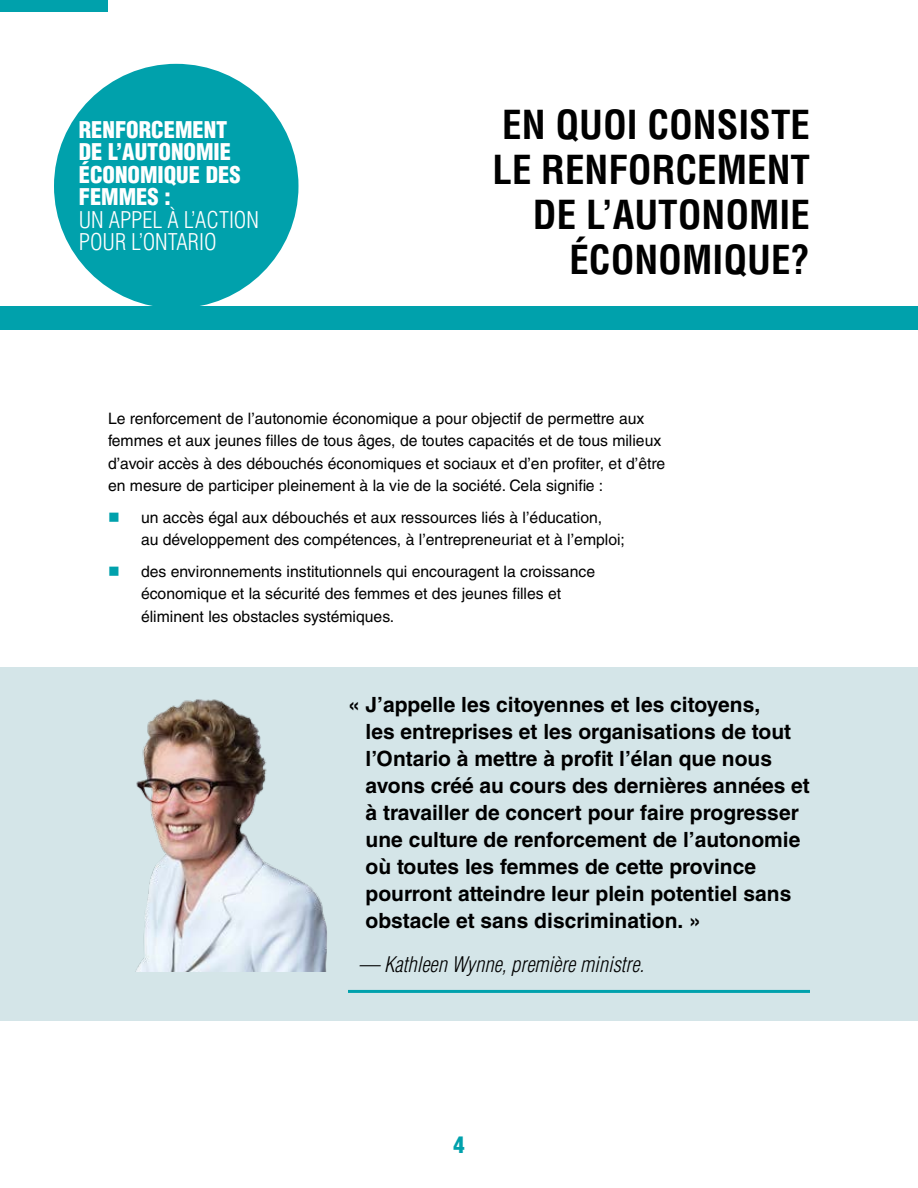
<style>
.page{position:relative;width:918px;height:1188px;background:#fff}
.page>*{position:absolute;margin:0;border:0;box-sizing:border-box;transform-origin:0 0}
.t1{font:700 condensed 39px/45px "Helvetica LT Std";color:#000;text-align:right}
.t2{font:900 condensed 22.5px/22.5px "Helvetica LT Std";color:#fff}
.t3{font:300 condensed 22.5px/22.5px "Helvetica LT Std";color:#fff}
.t4{font:900 condensed 22.5px "Helvetica LT Std";color:#00a1ac}
.CO{font:700 21px/27px "Helvetica LT Std";color:#000}
.CO_NAME{font:italic 300 condensed 21px "Helvetica LT Std";color:#000}
.t5{font:15.75px/22.5px "Helvetica LT Std";color:#000}
</style>
<div class="page">
<div style="left:54px;top:64px;width:244px;height:244px;background:#00a1ac;border-radius:50%"></div>
<div style="left:0;top:0;width:108px;height:12px;background:#00a1ac"></div>
<div style="left:0;top:306px;width:918px;height:24px;background:#00a1ac"></div>
<div style="left:0;top:667px;width:918px;height:354px;background:#d4e5e8"></div>
<img style="left:135px;top:699px;width:192px;height:273px">
<hr style="left:348px;top:990px;width:462px;height:3px;background:#00a1ac">
<h2 class="t2" style="left:79px;top:118px;width:163px">RENFORCEMENT<br>DE L’AUTONOMIE<br>ÉCONOMIQUE DES<br>FEMMES :</h2>
<h2 class="t3" style="left:79px;top:208px;width:182px">UN APPEL À L’ACTION<br>POUR L’ONTARIO</h2>
<h1 class="t1" style="left:493px;top:103px;width:319px">EN QUOI CONSISTE<br>LE RENFORCEMENT<br>DE L’AUTONOMIE<br>ÉCONOMIQUE?</h1>
<p class="t5" style="left:108px;top:407px;width:559px">Le renforcement de l’autonomie économique a pour objectif de permettre aux femmes et aux jeunes filles de tous âges, de toutes capacités et de tous milieux d’avoir accès à des débouchés économiques et sociaux et d’en profiter, et d’être en mesure de participer pleinement à la vie de la société. Cela signifie :</p>
<p class="t5" style="left:141px;top:506px;width:486px">un accès égal aux débouchés et aux ressources liés à l’éducation,<br>au développement des compétences, à l’entrepreneuriat et à l’emploi;</p>
<p class="t5" style="left:141px;top:560px;width:456px">des environnements institutionnels qui encouragent la croissance économique et la sécurité des femmes et des jeunes filles et éliminent les obstacles systémiques.</p>
<p class="CO" style="left:366px;top:691px;width:446px;text-indent:-18px">« J’appelle les citoyennes et les citoyens,<br>les entreprises et les organisations de tout l’Ontario à mettre à profit l’élan que nous avons créé au cours des dernières années et à travailler de concert pour faire progresser une culture de renforcement de l’autonomie où toutes les femmes de cette province pourront atteindre leur plein potentiel sans obstacle et sans discrimination. »</p>
<p class="CO_NAME" style="left:358px;top:951px;width:287px">— Kathleen Wynne, première ministre.</p>
<h2 class="t4" style="left:453px;top:1130px;width:13px">4</h2>
</div>
